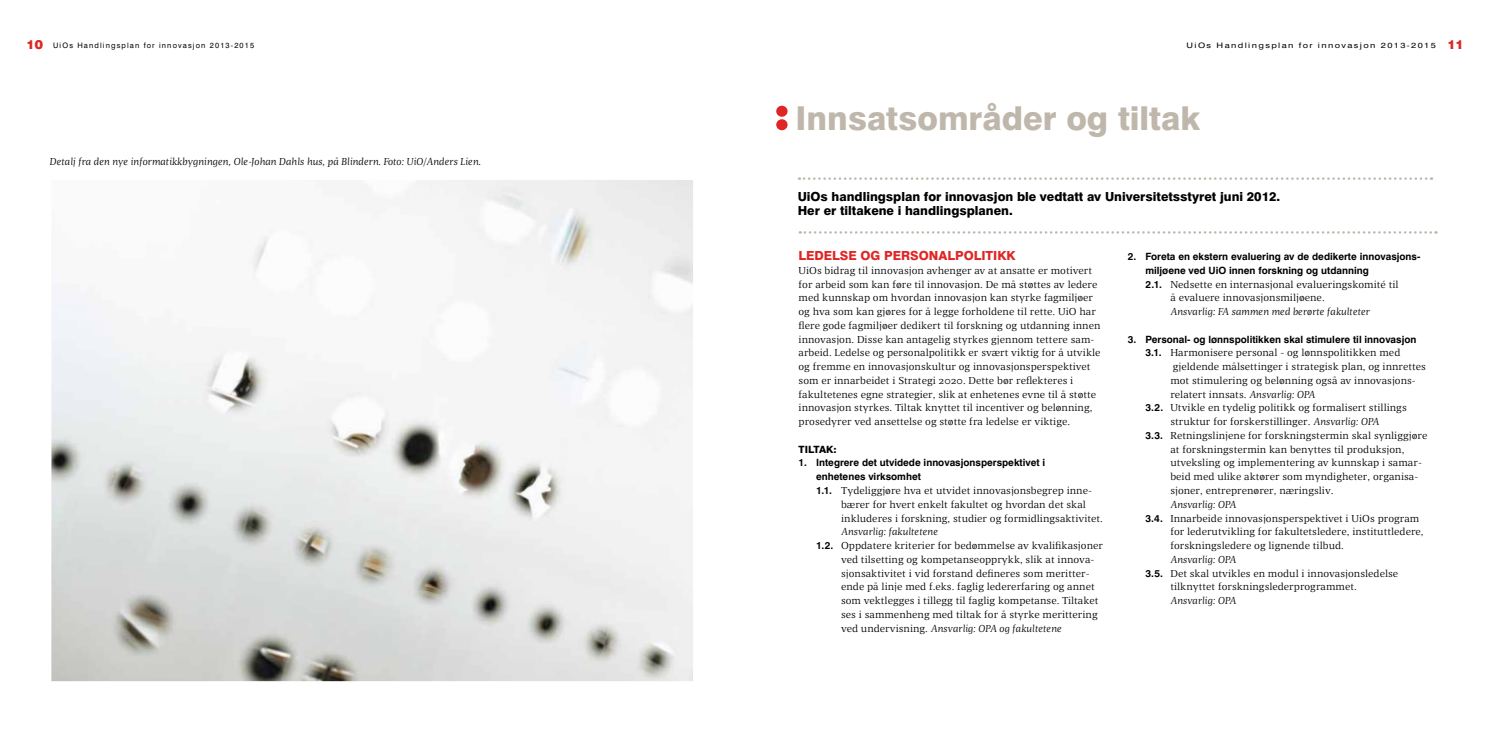
<style>
.page{position:relative;width:1489px;height:745px;background:#fff}
.page>*{position:absolute;margin:0;border:0;box-sizing:border-box;transform-origin:0 0}
.t1{font:800 33px "Swiss 721 BT";color:#bfb7ac}
.t2{font:800 12.5px/13.8px "Swiss 721 BT";color:#000}
.t3{font:800 12.5px "Swiss 721 BT";color:#df2625}
.t4{font:10px/13.8px "Quaestor";color:#000}
.t5{font:italic 10px "Quaestor";color:#000}
.t6{font:700 10px/13.8px "Swiss 721 BT";color:#000}
.t7{font:800 10px "Swiss 721 BT";color:#000}
.t8{font:7.5px "Swiss 721 BT";letter-spacing:.15em;color:#000}
.t9{font:7.5px "Swiss 721 BT";letter-spacing:.15em;color:#000;scale:1.24 1}
.s1{font-weight:900;font-size:12.5px;color:#df2625}
.s2{font-family:"Swiss 721 BT";font-weight:700}
.s3{font-style:normal}
.s4{font-style:italic}
</style>
<div class="page">
<img style="left:51px;top:180px;width:642px;height:500px">
<svg style="left:798px;top:177px;width:633px;height:3px"></svg>
<svg style="left:799px;top:231px;width:637px;height:2px"></svg>
<svg style="left:776px;top:106px;width:11px;height:24px"></svg>
<p class="t8" style="left:27px;top:41px;width:229px"><span class="s1">10</span> UiOs Handlingsplan for innovasjon 2013-2015</p>
<p class="t9" style="left:1186px;top:41px;width:225px">UiOs Handlingsplan for innovasjon 2013-2015 <span class="s1">11</span></p>
<p class="t5" style="left:50px;top:155px;width:433px">Detalj fra den nye informatikkbygningen, Ole-Johan Dahls hus, på Blindern. Foto: UiO/Anders Lien.</p>
<h1 class="t1" style="left:795px;top:98px;width:406px">Innsatsområder og tiltak</h1>
<p class="t2" style="left:797px;top:190px;width:484px">UiOs handlingsplan for innovasjon ble vedtatt av Universitetsstyret juni 2012.<br>Her er tiltakene i handlingsplanen.</p>
<p class="t3" style="left:798px;top:248px;width:218px">Ledelse og personalpo litikk</p>
<p class="t4" style="left:798px;top:263px;width:303px">UiOs bidrag til innovasjon avhenger av at ansatte er motivert for arbeid som kan føre til innovasjon. De må støttes av ledere med kunnskap om hvordan innovasjon kan styrke fagmiljøer og hva som kan gjøres for å legge forholdene til rette. UiO har flere gode fagmiljøer dedikert til forskning og utdanning innen innovasjon. Disse kan antagelig styrkes gjennom tettere sam&shy;arbeid. Ledelse og personalpolitikk er svært viktig for å utvikle og fremme en innovasjonskultur og innovasjonsperspektivet som er innarbeidet i Strategi 2020. Dette bør reflekteres i fakultetenes egne strategier, slik at enhetenes evne til å støtte innovasjon styrkes. Tiltak knyttet til incentiver og belønning, prosedyrer ved ansettelse og støtte fra ledelse er viktige.</p>
<p class="t7" style="left:798px;top:443px;width:40px">Ti ltak:</p>
<p class="t6" style="left:816px;top:455px;width:231px;text-indent:-18px">1. Integrere det utvidede innovasjonsperspektivet i enhetenes virksomhet</p>
<p class="t4" style="left:841px;top:483px;width:263px;text-indent:-25px"><span class="s2">1.1.</span> Tydeliggjøre hva et utvidet innovasjonsbegrep inne&shy;bærer for hvert enkelt fakultet og hvordan det skal inkluderes i forskning, studier og formidlingsaktivitet.</p>
<p class="t5" style="left:841px;top:525px;width:98px">Ansvarlig: fakultetene</p>
<p class="t4" style="left:816px;top:538px;width:288px"><span class="s2">1.2.</span> Oppdatere kriterier for bedømmelse av kvalifikasjoner</p>
<p class="t4" style="left:841px;top:552px;width:255px">ved tilsetting og kompetanseopprykk, slik at innova-</p>
<p class="t4" style="left:841px;top:566px;width:250px">sjonsaktivitet i vid forstand defineres som meritter-</p>
<p class="t4" style="left:841px;top:579px;width:255px">ende på linje med f.eks. faglig ledererfaring og annet</p>
<p class="t4" style="left:841px;top:593px;width:259px">som vektlegges i tillegg til faglig kompetanse. Tiltaket</p>
<p class="t4" style="left:841px;top:607px;width:258px">ses i sammenheng med tiltak for å styrke merittering</p>
<p class="t5" style="left:841px;top:621px;width:222px"><span class="s3">ved undervisning.</span> Ansvarlig: OPA og fakultetene</p>
<p class="t6" style="left:1145px;top:249px;width:276px;text-indent:-18px">2. Foreta en ekstern evaluering av de dedikerte innovasjons&shy;miljøene ved UiO innen forskning og utdanning</p>
<p class="t4" style="left:1170px;top:277px;width:230px;text-indent:-25px"><span class="s2">2.1.</span> Nedsette en internasjonal evalueringskomité til å evaluere innovasjonsmiljøene.</p>
<p class="t5" style="left:1170px;top:305px;width:201px">Ansvarlig: FA sammen med berørte fakulteter</p>
<p class="t6" style="left:1127px;top:332px;width:290px">3. Personal- og lønnspolitikken skal stimulere til innovasjon</p>
<p class="t4" style="left:1145px;top:346px;width:256px"><span class="s2">3.1.</span> Harmonisere personal - og lønnspolitikken med</p>
<p class="t4" style="left:1172px;top:359px;width:255px">gjeldende målsettinger i strategisk plan, og innrettes</p>
<p class="t4" style="left:1170px;top:373px;width:247px">mot stimulering og belønning også av innovasjons-</p>
<p class="t4" style="left:1170px;top:387px;width:146px">relatert innsats. <span class="s4">Ansvarlig: OPA</span></p>
<p class="t4" style="left:1145px;top:401px;width:263px"><span class="s2">3.2.</span> Utvikle en tydelig politikk og formalisert stillings</p>
<p class="t4" style="left:1170px;top:414px;width:210px">struktur for forskerstillinger. <span class="s4">Ansvarlig: OPA</span></p>
<p class="t4" style="left:1145px;top:428px;width:283px"><span class="s2">3.3.</span> Retningslinjene for forskningstermin skal synliggjøre</p>
<p class="t4" style="left:1170px;top:442px;width:235px">at forskningstermin kan benyttes til produksjon,</p>
<p class="t4" style="left:1170px;top:456px;width:253px">utveksling og implementering av kunnskap i samar-</p>
<p class="t4" style="left:1170px;top:469px;width:249px">beid med ulike aktører som myndigheter, organisa-</p>
<p class="t4" style="left:1170px;top:483px;width:165px">sjoner, entreprenører, næringsliv.</p>
<p class="t5" style="left:1170px;top:497px;width:67px">Ansvarlig: OPA</p>
<p class="t4" style="left:1145px;top:511px;width:275px"><span class="s2">3.4.</span> Innarbeide innovasjonsperspektivet i UiOs program</p>
<p class="t4" style="left:1170px;top:524px;width:255px">for lederutvikling for fakultetsledere, instituttledere,</p>
<p class="t4" style="left:1170px;top:538px;width:175px">forskningsledere og lignende tilbud.</p>
<p class="t5" style="left:1170px;top:552px;width:67px">Ansvarlig: OPA</p>
<p class="t4" style="left:1145px;top:566px;width:254px"><span class="s2">3.5.</span> Det skal utvikles en modul i innovasjonsledelse</p>
<p class="t4" style="left:1170px;top:579px;width:188px">tilknyttet forskningslederprogrammet.</p>
<p class="t5" style="left:1170px;top:594px;width:67px">Ansvarlig: OPA</p>
</div>
